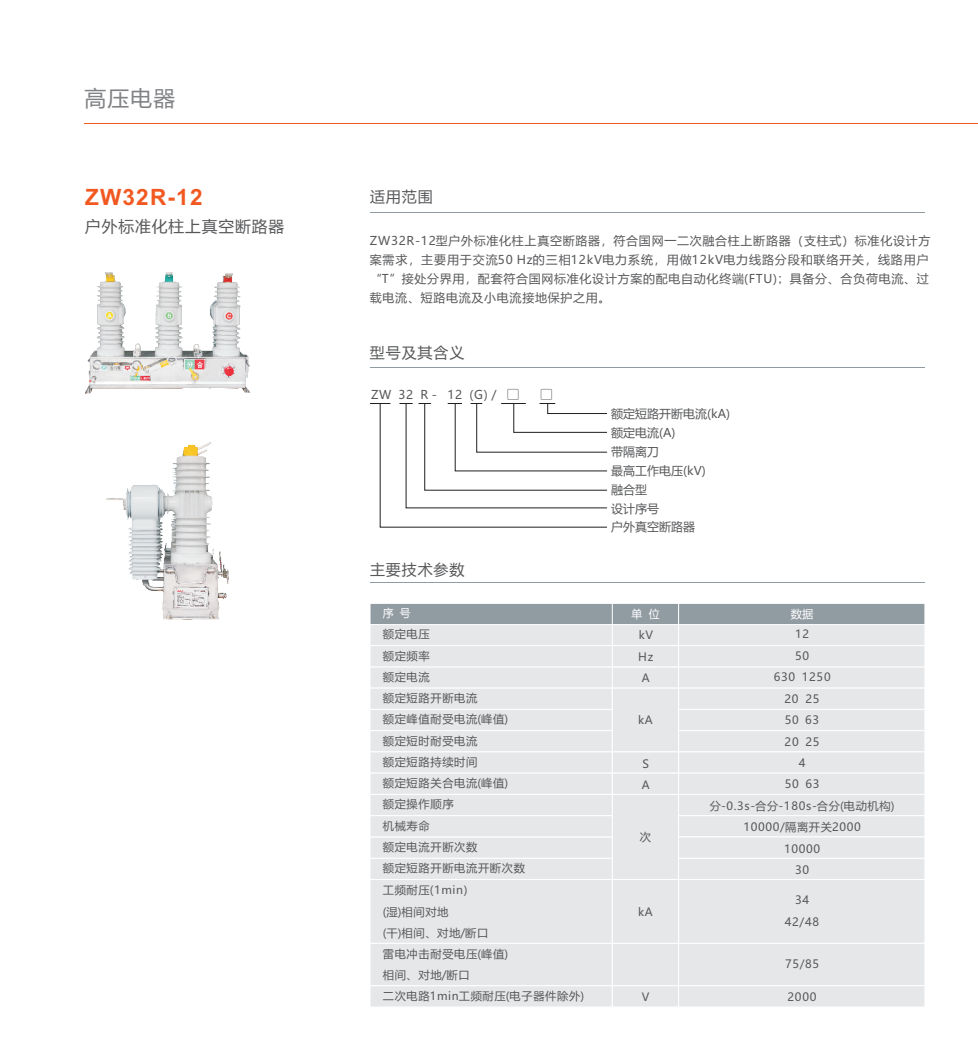
<style>
.page{position:relative;width:978px;height:1063px;background:#fff}
.page>*{position:absolute;margin:0;border:0;box-sizing:border-box;transform-origin:0 0}
.t1{font:700 22.5px "Arial";letter-spacing:.055em;color:#f15921}
.t2{font:21.75px "Microsoft Ya Hei";color:#808285}
.t3{font:15.75px "Microsoft Ya Hei";letter-spacing:.06em;color:#57585a}
.t4{font:15px "Microsoft Ya Hei";letter-spacing:.06em;color:#57585a}
.t5{font:12px/19px "Microsoft Ya Hei";letter-spacing:.06em;color:#57585a}
.t6{font:12px/18.9px "Microsoft Ya Hei";color:#57585a}
.t7{font:12px "Source Han Serif CN";color:#57585a}
.t8{font:11.4px/21.6px "Microsoft Ya Hei";letter-spacing:.06em;color:#57585a;text-align:center}
.t9{font:11.25px/21.3px "Microsoft Ya Hei";letter-spacing:.06em;color:#57585a}
.t10{font:11.25px "Microsoft Ya Hei";color:#fff;scale:.95 1}
.t11{font:11.25px "Microsoft Ya Hei";color:#fff}
.s1{font-family:"Adobe Fangsong Std"}
.s2{font-family:"Source Han Serif CN"}
.s3{font-size:11.25px}
.s4{font-size:11.4px}
</style>
<div class="page">
<hr style="left:84px;top:123px;width:894px;height:1px;background:#f15921">
<svg style="left:370px;top:403px;width:237px;height:125px"></svg>
<hr style="left:370px;top:213px;width:555px;height:1px;background:#919ba2">
<hr style="left:370px;top:368px;width:555px;height:1px;background:#919ba2">
<hr style="left:370px;top:582px;width:555px;height:1px;background:#919ba2">
<svg style="left:370px;top:603px;width:555px;height:404px;background:#e2e4e6"></svg>
<img style="left:85px;top:273px;width:166px;height:120px">
<img style="left:107px;top:443px;width:122px;height:177px">
<h2 class="t2" style="left:84px;top:88px;width:92px">高压电器</h2>
<h1 class="t1" style="left:85px;top:189px;width:119px">ZW32R-12</h1>
<h3 class="t3" style="left:85px;top:219px;width:201px">户外标准化柱上真空断路器</h3>
<h3 class="t4" style="left:370px;top:190px;width:64px">适用范围</h3>
<p class="t5" style="left:370px;top:232px;width:562px">ZW32R-12型户外标准化柱上真空断路器，符合国网一二次融合柱上断路器（支柱式）标准化设计方案需求，主要用于交流50 Hz的三相12kV电力系统，用做12kV电力线路分段和联络开关，线路用户“T”接处分界用，配套符合国网标准化设计方案的配电自动化终端(FTU)<span class="s1">；</span> 备分、合负荷电流、过载电流、短路电流及小电流接地保护之用。</p>
<p class="t5" style="left:790px;top:270px;width:13px">具</p>
<h3 class="t4" style="left:370px;top:346px;width:96px">型号及其含义</h3>
<p class="t5" style="left:371px;top:386px;width:150px">ZW 32 R - 12 (G) / <span class="s2">▢</span></p>
<p class="t7" style="left:540px;top:388px;width:13px">▢</p>
<h3 class="t4" style="left:370px;top:563px;width:96px">主要技术参数</h3>
<p class="t6" style="left:611px;top:405px;width:120px">额定短路开断电流(kA)额定电流(A)<br>带隔离刀<br>最高工作电压(kV)<br>融合型<br>设计序号<br>户外真空断路器</p>
<p class="t10" style="left:383px;top:608px;width:31px">序 号</p>
<p class="t10" style="left:632px;top:609px;width:31px">单 位</p>
<p class="t11" style="left:791px;top:608px;width:24px">数据</p>
<p class="t9" style="left:383px;top:625px;width:203px">额定电压<br>额定频率<br>额定电流<br>额定短路开断电流<br>额定峰值耐受电流(峰值)<br>额定短时耐受电流<br>额定短路持续时间<br>额定短路关合电流(峰值)<br>额定操作顺序<br>机械寿命<br>额定电流开断次数<br>额定短路开断电流开断次数<br>工频耐压(1min)<br>(湿)相间对地<br>(干)相间、对地/断口<br>雷电冲击耐受电压(峰值)<br>相间、对地/断口<br>二次电路1min工频耐压(电子器件除外)</p>
<p class="t9" style="left:639px;top:626px;width:16px">kV</p>
<p class="t9" style="left:795px;top:625px;width:15px">12</p>
<p class="t8" style="left:774px;top:646px;width:58px">50<br>630 125<span class="s3">0</span></p>
<p class="t8" style="left:638px;top:647px;width:17px">Hz</p>
<p class="t9" style="left:642px;top:668px;width:9px">A</p>
<p class="t8" style="left:785px;top:689px;width:36px">20 25<br>5<span class="s3">0</span> 63<br>20 25<br>4</p>
<p class="t9" style="left:638px;top:711px;width:16px">kA</p>
<p class="t8" style="left:643px;top:754px;width:8px">S</p>
<p class="t9" style="left:642px;top:775px;width:9px">A</p>
<p class="t8" style="left:785px;top:774px;width:36px">50 63</p>
<p class="t9" style="left:710px;top:796px;width:186px">分-0.3<span class="s4">s</span>-合分-<span class="s4">180s</span>-合分(电动机构)</p>
<p class="t8" style="left:743px;top:817px;width:119px">10000<span class="s3">/隔离开关</span>2000<br>10000<br>30</p>
<p class="t9" style="left:640px;top:827px;width:13px">次</p>
<p class="t9" style="left:638px;top:902px;width:16px">kA</p>
<p class="t8" style="left:785px;top:890px;width:36px">34<br>42<span class="s3">/</span>48</p>
<p class="t8" style="left:785px;top:954px;width:36px">75<span class="s3">/</span>85</p>
<p class="t8" style="left:788px;top:987px;width:30px">2000</p>
<p class="t9" style="left:642px;top:987px;width:9px">V</p>
</div>
